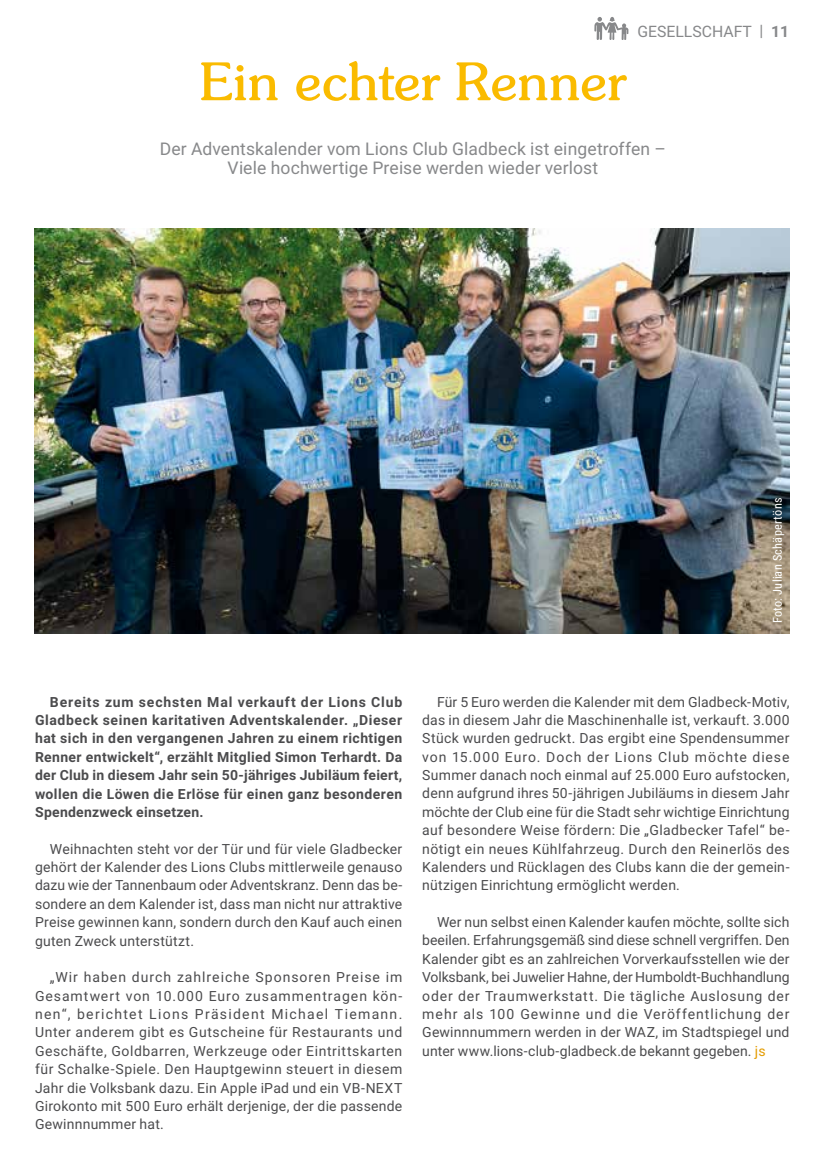
<style>
.page{position:relative;width:819px;height:1166px;background:#fff}
.page>*{position:absolute;margin:0;border:0;box-sizing:border-box;transform-origin:0 0}
.t1{font:52.5px "Sunset";color:#fabb00}
.t2{font:17.5px/18.4px "Roboto";letter-spacing:.005em;color:#87888a;text-align:center}
.t3{font:15.75px "Roboto";color:#87888a}
.t4{font:14px/18.4px "Roboto";letter-spacing:.015em;color:#4b4b4d;text-align:justify}
.t5{font:700 14px/18.4px "Roboto";letter-spacing:.025em;color:#4b4b4d;text-align:justify}
.t6{font:12.25px "Roboto Condensed";letter-spacing:.02em;color:#fff}
.s1{font-weight:700}
.s2{color:#e49c00}
</style>
<div class="page">
<img style="left:35px;top:229px;width:754px;height:404px">
<svg style="left:594px;top:17px;width:34px;height:23px"></svg>
<h1 class="t1" style="left:199px;top:50px;width:428px">Ein echter Renner</h1>
<p class="t3" style="left:637px;top:20px;width:153px">GESELLSCHAFT | <span class="s1">11</span></p>
<p class="t2" style="left:160px;top:139px;width:507px">Der Adventskalender vom Lions Club Gladbeck ist eingetroffen –<br>Viele hochwertige Preise werden wieder verlost</p>
<p class="t6" style="left:768px;top:623px;width:127px;rotate:-90deg">Foto: Julian Schäpertöns</p>
<p class="t5" style="left:35px;top:692px;width:369px;text-indent:15px">Bereits zum sechsten Mal verkauft der Lions Club Gladbeck seinen karitativen Adventskalender. „Dieser hat sich in den vergangenen Jahren zu einem richtigen Renner entwickelt“, erzählt Mitglied Simon Terhardt. Da der Club in diesem Jahr sein 50-jähriges Jubiläum feiert, wollen die Löwen die Erlöse für einen ganz besonderen Spendenzweck einsetzen.</p>
<p class="t4" style="left:35px;top:839px;width:369px;text-indent:15px">Weihnachten steht vor der Tür und für viele Gladbecker gehört der Kalender des Lions Clubs mittlerweile genauso dazu wie der Tannenbaum oder Adventskranz. Denn das be&shy;sondere an dem Kalender ist, dass man nicht nur attraktive Preise gewinnen kann, sondern durch den Kauf auch einen guten Zweck unterstützt.</p>
<p class="t4" style="left:35px;top:967px;width:369px;text-indent:15px">„Wir haben durch zahlreiche Sponsoren Preise im Gesamtwert von 10.000 Euro zusammentragen kön&shy;nen“, berichtet Lions Präsident Michael Tiemann.<br>Unter anderem gibt es Gutscheine für Restaurants und Geschäfte, Goldbarren, Werkzeuge oder Eintrittskarten für Schalke-Spiele. Den Hauptgewinn steuert in diesem Jahr die Volksbank dazu. Ein Apple iPad und ein VB-NEXT Girokonto mit 500 Euro erhält derjenige, der die passende Gewinnnummer hat.</p>
<p class="t4" style="left:422px;top:692px;width:369px;text-indent:15px">Für 5 Euro werden die Kalender mit dem Gladbeck-Motiv, das in diesem Jahr die Maschinenhalle ist, verkauft. 3.000<br>Stück wurden gedruckt. Das ergibt eine Spendensummer von 15.000 Euro. Doch der Lions Club möchte diese Summer danach noch einmal auf 25.000 Euro aufstocken, denn aufgrund ihres 50-jährigen Jubiläums in diesem Jahr möchte der Club eine für die Stadt sehr wichtige Einrichtung auf besondere Weise fördern: Die „Gladbecker Tafel“ be&shy;nötigt ein neues Kühlfahrzeug. Durch den Reinerlös des Kalenders und Rücklagen des Clubs kann die der gemein&shy;nützigen Einrichtung ermöglicht werden.</p>
<p class="t4" style="left:422px;top:912px;width:369px;text-indent:15px">Wer nun selbst einen Kalender kaufen möchte, sollte sich beeilen. Erfahrungsgemäß sind diese schnell vergriffen. Den Kalender gibt es an zahlreichen Vorverkaufsstellen wie der Volksbank, bei Juwelier Hahne, der Humboldt-Buchhandlung oder der Traumwerkstatt. Die tägliche Auslosung der mehr als 100 Gewinne und die Veröffentlichung der Gewinnnummern werden in der WAZ, im Stadtspiegel und unter www.lions-club-gladbeck.de bekannt gegeben. <span class="s2">js</span></p>
</div>
